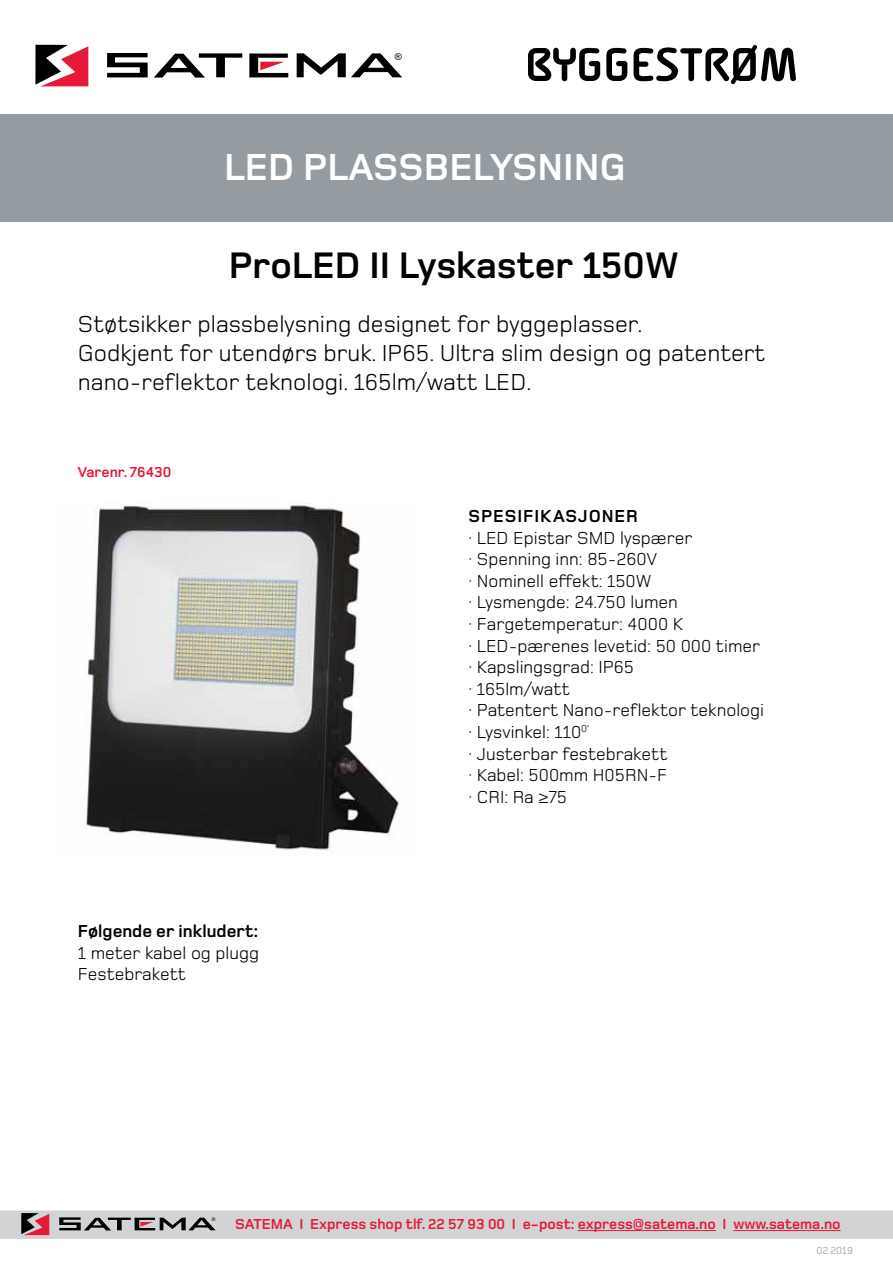
<style>
.page{position:relative;width:893px;height:1263px;background:#fff}
.page>*{position:absolute;margin:0;border:0;box-sizing:border-box;transform-origin:0 0}
.t1{font:700 51px "Alega";color:#000}
.t2{font:700 39px "Foundry Monoline";color:#fff}
.t3{font:700 38.25px "Foundry Monoline";color:#000}
.t4{font:24px/28.8px "Foundry Monoline";color:#000}
.t5{font:18px/21.6px "Foundry Monoline";color:#000}
.t6{font:700 18px "Foundry Monoline";color:#000}
.t7{font:700 18px "Foundry Monoline";letter-spacing:.05em;color:#000}
.t8{font:700 15px "Foundry Monoline";color:#e71939}
.t9{font:10.5px "Foundry Monoline";color:#939598}
.t10{font:9.6px "Arial";color:#000}
.t11{font:5.1px "Arial";color:#000}
</style>
<div class="page">
<svg style="left:35px;top:45px;width:53px;height:41px"></svg>
<svg style="left:107px;top:53px;width:41px;height:24px"></svg>
<svg style="left:154px;top:53px;width:88px;height:25px"></svg>
<svg style="left:297px;top:53px;width:105px;height:24px"></svg>
<svg style="left:249px;top:54px;width:39px;height:23px"></svg>
<svg style="left:0;top:1210px;width:893px;height:29px;background:#c9c8ca"></svg>
<hr style="left:578px;top:1230px;width:138px;height:1px;background:#e71939">
<hr style="left:733px;top:1230px;width:108px;height:1px;background:#e71939">
<div style="left:0;top:115px;width:893px;height:107px;background:#949ca1"></div>
<img style="left:85px;top:503px;width:314px;height:347px">
<p class="t10" style="left:395px;top:50px;width:9px">®</p>
<h1 class="t1" style="left:525px;top:38px;width:275px">BYGGESTRØM</h1>
<h2 class="t2" style="left:224px;top:146px;width:128px">LED plass</h2>
<h2 class="t2" style="left:424px;top:146px;width:204px">belysning</h2>
<h3 class="t3" style="left:229px;top:245px;width:452px">ProLED II Lyskaster 150W</h3>
<h3 class="t4" style="left:78px;top:310px;width:689px">Støtsikker plassbelysning designet for byggeplasser.<br>Godkjent for utendørs bruk. IP65. Ultra slim design og patentert nano-reflektor teknologi. 165lm/watt LED.</h3>
<p class="t8" style="left:78px;top:464px;width:95px">Varenr. 76430</p>
<p class="t6" style="left:78px;top:921px;width:182px">Følgende er inkludert:</p>
<p class="t5" style="left:78px;top:942px;width:183px">1 meter kabel og plugg<br>Festebrakett</p>
<p class="t7" style="left:468px;top:506px;width:171px">SPESIFIKASJONER</p>
<p class="t5" style="left:468px;top:527px;width:297px">· LED Epistar SMD lyspærer<br>· Spenning inn: 85-260V<br>· Nominell effekt: 150W<br>· Lysmengde: 24.750 lumen<br>· Fargetemperatur: 4000 K<br>· LED-pærenes levetid: 50 000 timer · Kapslingsgrad: IP65<br>· 165lm/watt<br>· Patentert Nano-reflektor teknologi · Lysvinkel: 110<sup>0’<br></sup>· Justerbar festebrakett<br>· Kabel: 500mm H05RN-F<br>· CRI: Ra ≥75</p>
<p class="t11" style="left:212px;top:1216px;width:5px">®</p>
<p class="t8" style="left:235px;top:1216px;width:607px">SATEMA I Express shop tlf. 22 57 93 00 I e-post: express@satema.no I www.satema.no</p>
<p class="t9" style="left:816px;top:1245px;width:38px">02.2019</p>
</div>
